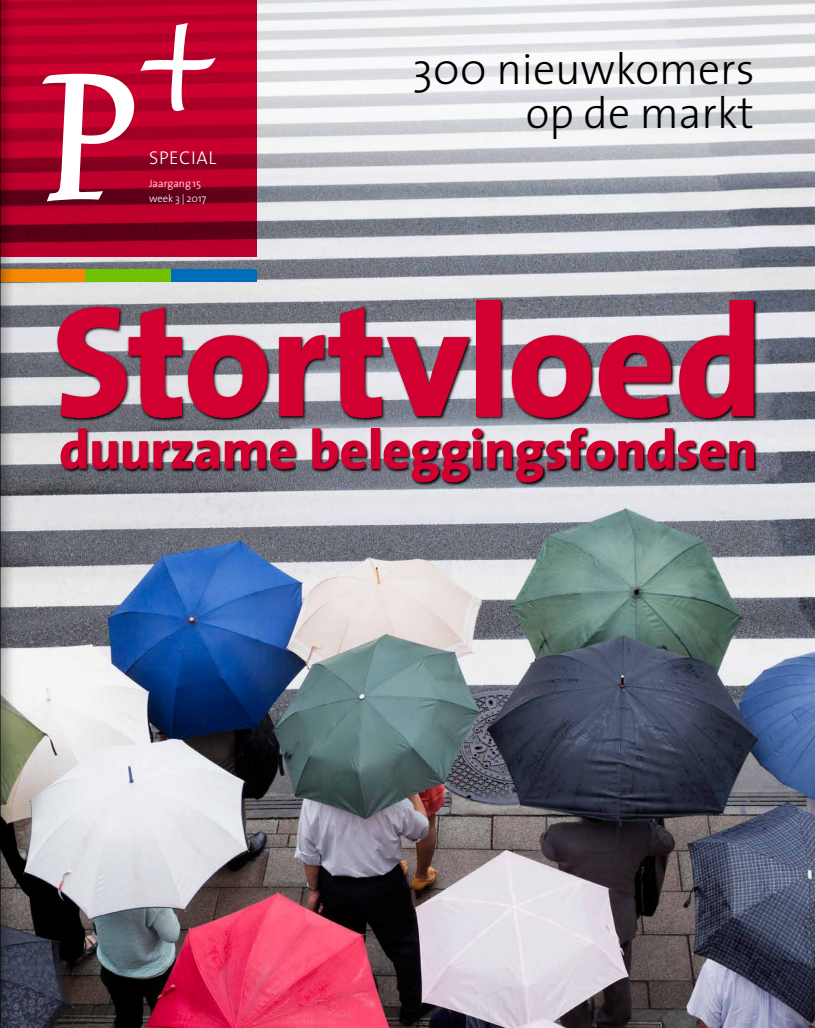
<style>
.page{position:relative;width:815px;height:1028px;background:#fff}
.page>*{position:absolute;margin:0;border:0;box-sizing:border-box;transform-origin:0 0}
.t1{font:227.12px "Trinite No 1 Med Ita";color:#fff}
.t2{font:800 159.12px "The Sans";letter-spacing:-.015em;color:#d20030}
.t3{font:800 55.12px "The Sans";letter-spacing:-.01em;color:#d20030}
.t4{font:300 43.88px/43.9px "The Sans";color:#000;text-align:right}
.t5{font:300 18.62px "The Sans";color:#fff}
.t6{font:300 10.62px/15px "The Sans";color:#fff}
</style>
<div class="page">
<img style="left:14px;top:191px;width:801px;height:837px">
<svg style="left:257px;top:0;width:558px;height:191px"></svg>
<svg style="left:14px;top:0;width:243px;height:257px;background:#ac0027"></svg>
<div style="left:0;top:269px;width:86px;height:13px;background:#f78900"></div>
<div style="left:86px;top:269px;width:85px;height:13px;background:#71c200"></div>
<div style="left:171px;top:269px;width:86px;height:13px;background:#006dbb"></div>
<svg style="left:57px;top:299px;width:701px;height:124px;background:#5c5e62"></svg>
<svg style="left:60px;top:427px;width:697px;height:59px;background:#727479"></svg>
<svg style="left:9px;top:0;width:5px;height:1028px;background:#8c626a"></svg>
<div style="left:0;top:0;width:9px;height:1028px;background:#000;opacity:.75"></div>
<hr style="left:0;top:0;width:1px;height:1028px;background:#000">
<h1 class="t1" style="left:42px;top:33px;width:175px">P<sup>+</sup></h1>
<p class="t5" style="left:149px;top:142px;width:69px">special</p>
<p class="t6" style="left:149px;top:175px;width:59px">Jaargang 15 week 3 | 2017</p>
<p class="t4" style="left:412px;top:46px;width:344px">300 nieuwkomers op de markt</p>
<h2 class="t2" style="left:52px;top:228px;width:712px">Stortvloed</h2>
<p class="t3" style="left:59px;top:403px;width:700px">duurzame beleggingsfondsen</p>
</div>
